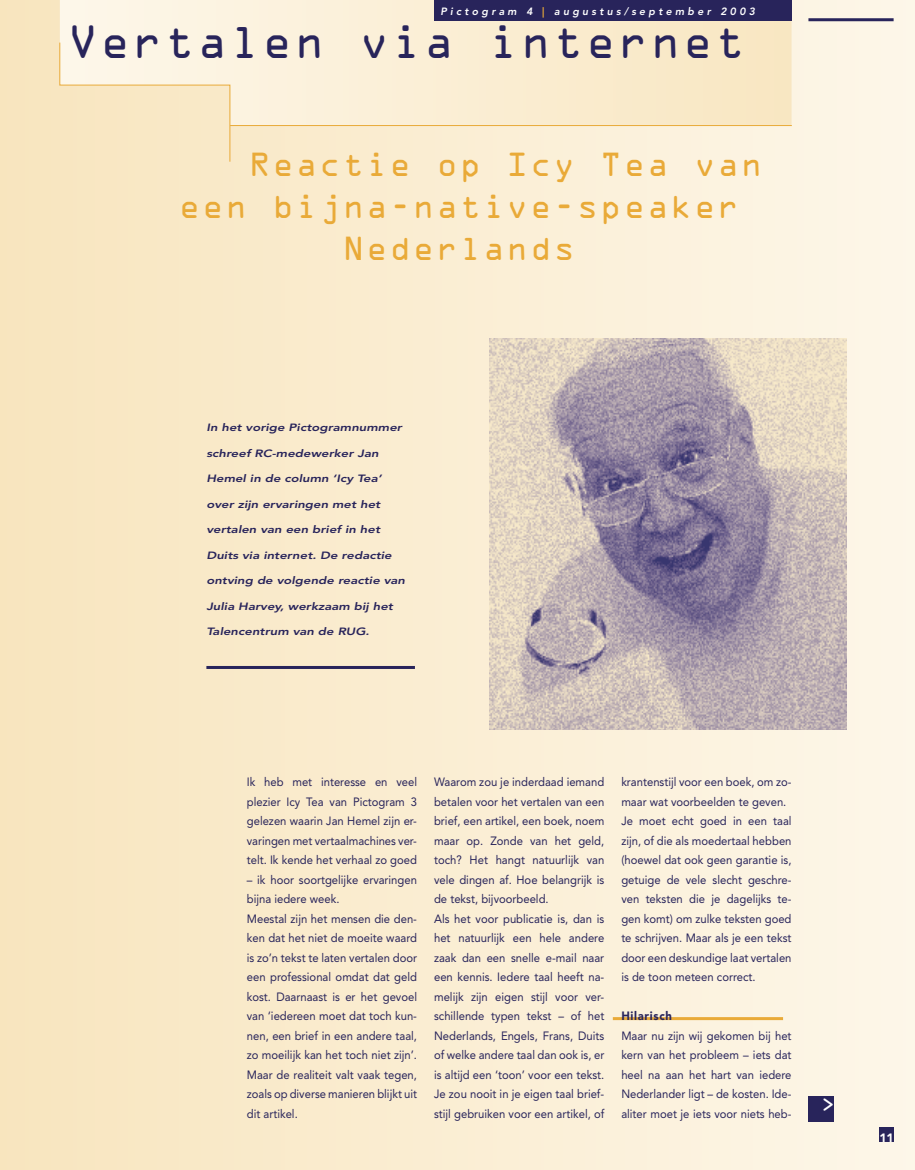
<style>
.page{position:relative;width:915px;height:1170px;background:#fff}
.page>*{position:absolute;margin:0;border:0;box-sizing:border-box;transform-origin:0 0}
.t1{font:42px "OCRA Alternate";letter-spacing:.05em;color:#28245b}
.t2{font:30px "OCRA Alternate";letter-spacing:.06em;color:#e9aa38}
.t3{font:18px "OCRA Alternate";color:#fff;scale:.94 1}
.t4{font:12px/19.5px "Avenir";color:#28245b;scale:.94 1}
.t5{font:900 12px "Avenir";letter-spacing:.06em;color:#28245b;scale:.94 1}
.t6{font:900 12px "Avenir";color:#fff}
.t7{font:italic 800 10.5px "Avenir";color:#28245b;scale:1.25 1}
.t8{font:italic 800 10.5px "Avenir";letter-spacing:.31em;color:#fff}
.s1{font-style:normal;color:#e9aa38}
</style>
<div class="page">
<div style="left:0;top:0;width:914px;height:1169px;background:linear-gradient(to right,#f8e5be,#fdf6e9)"></div>
<svg style="left:60px;top:0;width:731px;height:125px;background:#faedd3"></svg>
<svg style="left:59px;top:42px;width:171px;height:120px;background:#f9ebce"></svg>
<hr style="left:230px;top:125px;width:561px;height:1px;background:#e9aa38">
<div style="left:878px;top:1127px;width:15px;height:15px;background:#28245b"></div>
<div style="left:434px;top:0;width:357px;height:21px;background:#28245b"></div>
<hr style="left:808px;top:18px;width:85px;height:3px;background:#28245b">
<hr style="left:206px;top:666px;width:209px;height:3px;background:#28245b">
<hr style="left:612px;top:1017px;width:170px;height:3px;background:#e9aa38">
<img style="left:489px;top:339px;width:357px;height:390px">
<div style="left:808px;top:1096px;width:25px;height:26px;background:#28245b"></div>
<p class="t8" style="left:440px;top:5px;width:316px">Pictogram 4 <span class="s1">|</span> augustus/september 2003</p>
<h1 class="t1" style="left:68px;top:23px;width:679px">Vertalen via internet</h1>
<h2 class="t2" style="left:249px;top:152px;width:515px">Reactie op Icy Tea van</h2>
<h2 class="t2" style="left:179px;top:194px;width:561px">een bijna-native-speaker</h2>
<h2 class="t2" style="left:342px;top:236px;width:234px">Nederlands</h2>
<p class="t7" style="left:206px;top:421px;width:158px">In het vorige Pictogramnummer</p>
<p class="t7" style="left:206px;top:447px;width:139px">schreef RC-medewerker Jan</p>
<p class="t7" style="left:206px;top:472px;width:142px">Hemel in de column ‘Icy Tea’</p>
<p class="t7" style="left:206px;top:498px;width:141px">over zijn ervaringen met het</p>
<p class="t7" style="left:206px;top:523px;width:140px">vertalen van een brief in het</p>
<p class="t7" style="left:206px;top:549px;width:150px">Duits via internet. De redactie</p>
<p class="t7" style="left:206px;top:574px;width:160px">ontving de volgende reactie van</p>
<p class="t7" style="left:206px;top:600px;width:151px">Julia Harvey, werkzaam bij het</p>
<p class="t7" style="left:206px;top:625px;width:132px">Talencentrum van de RUG.</p>
<p class="t4" style="left:247px;top:772px;width:182px;text-align:justify">Ik heb met interesse en veel plezier Icy Tea van Pictogram 3 gelezen waarin Jan Hemel zijn er&shy;varingen met vertaalmachines ver&shy;telt. Ik kende het verhaal zo goed</p>
<p class="t4" style="left:247px;top:869px;width:182px">– ik hoor soortgelijke ervaringen bijna iedere week.<br>Meestal zijn het mensen die den&shy;ken dat het niet de moeite waard is zo’n tekst te laten vertalen door een professional omdat dat geld kost. Daarnaast is er het gevoel van ‘iedereen moet dat toch kun&shy;nen, een brief in een andere taal, zo moeilijk kan het toch niet zijn’.<br>Maar de realiteit valt vaak tegen, zoals op diverse manieren blijkt uit dit artikel.</p>
<p class="t4" style="left:434px;top:772px;width:182px">Waarom zou je inderdaad iemand betalen voor het vertalen van een brief, een artikel, een boek, noem maar op. Zonde van het geld, toch? Het hangt natuurlijk van vele dingen af. Hoe belangrijk is de tekst, bijvoorbeeld.<br>Als het voor publicatie is, dan is het natuurlijk een hele andere zaak dan een snelle e-mail naar een kennis. Iedere taal heeft na&shy;melijk zijn eigen stijl voor ver&shy;schillende typen tekst – of het<br>Nederlands, Engels, Frans, Duits of welke andere taal dan ook is, er is altijd een ‘toon’ voor een tekst.<br>Je zou nooit in je eigen taal brief&shy;stijl gebruiken voor een artikel, of</p>
<p class="t4" style="left:621px;top:772px;width:182px">krantenstijl voor een boek, om zo&shy;maar wat voorbeelden te geven.<br>Je moet echt goed in een taal zijn, of die als moedertaal hebben (hoewel dat ook geen garantie is, getuige de vele slecht geschre&shy;ven teksten die je dagelijks te&shy;gen komt) om zulke teksten goed te schrijven. Maar als je een tekst door een deskundige laat vertalen is de toon meteen correct.</p>
<p class="t5" style="left:621px;top:1008px;width:55px">Hilarisch</p>
<p class="t4" style="left:621px;top:1025px;width:182px;text-align:justify">Maar nu zijn wij gekomen bij het kern van het probleem – iets dat heel na aan het hart van iedere Nederlander ligt – de kosten. Ide&shy;aliter moet je iets voor niets heb-</p>
<h3 class="t3" style="left:821px;top:1096px;width:14px">&gt;</h3>
<p class="t6" style="left:879px;top:1130px;width:16px">11</p>
</div>
